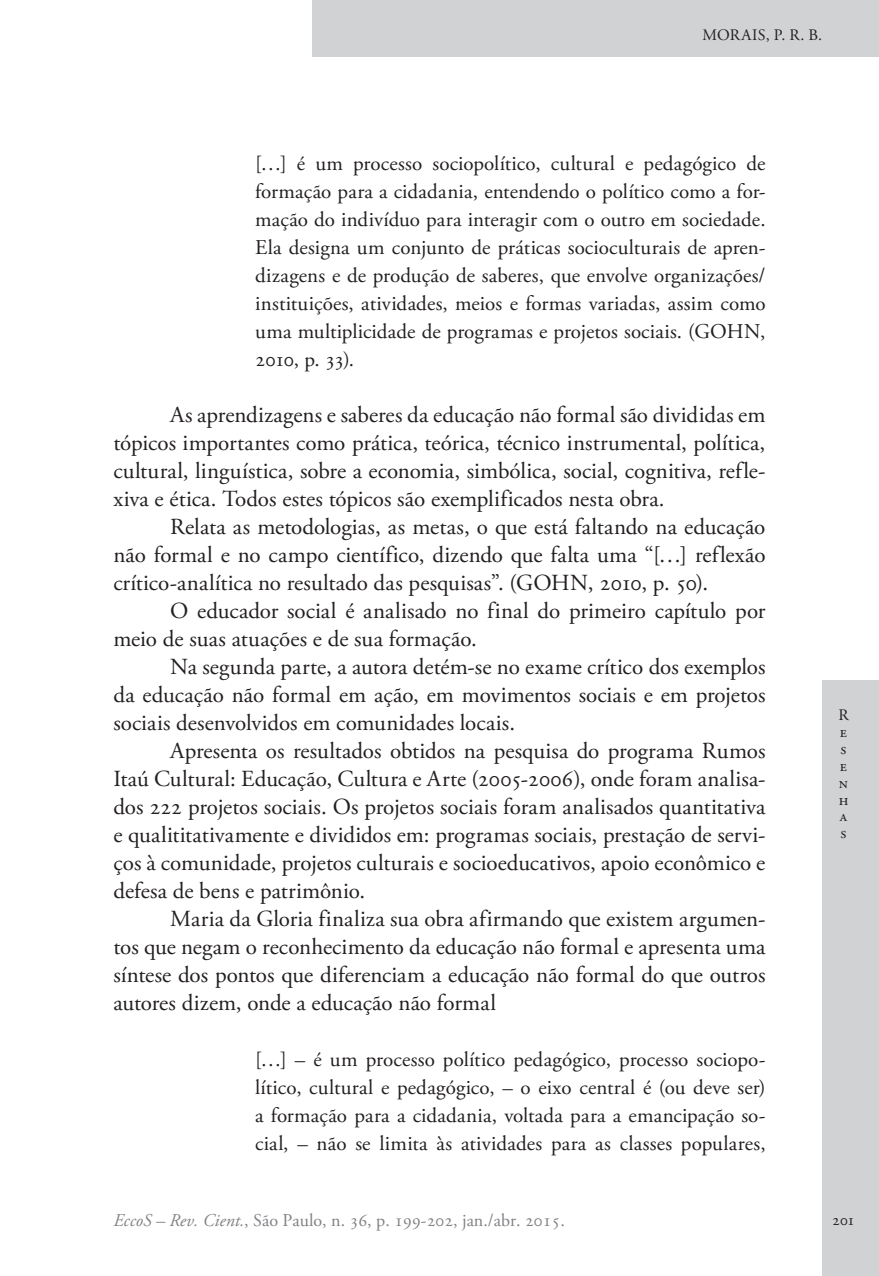
<style>
.page{position:relative;width:879px;height:1276px;background:#fff}
.page>*{position:absolute;margin:0;border:0;box-sizing:border-box;transform-origin:0 0}
.Ec_Normal{font:23px/28px "Adobe Garamond Pro";color:#231f20;text-align:justify}
.Ec_Normal_-_citação{font:21px/28px "Adobe Garamond Pro";letter-spacing:.005em;color:#231f20;text-align:justify}
.t1{font:18px "Adobe Garamond Pro";color:#808285}
.Ec_xxCantoSsups{font:16px/16.8px "Adobe Garamond Pro";letter-spacing:.01em;color:#231f20}
.s1{font-style:italic}
</style>
<div class="page">
<div style="left:312px;top:0;width:567px;height:57px;background:#d1d2d4"></div>
<div style="left:822px;top:680px;width:57px;height:596px;background:#d1d2d4"></div>
<p class="Ec_xxCantoSsups" style="left:702px;top:27px;width:121px">MORAIS, P. R. B.</p>
<p class="Ec_Normal_-_citação" style="left:255px;top:150px;width:512px">[…] é um processo sociopolítico, cultural e pedagógico de formação para a cidadania, entendendo o político como a for&shy;mação do indivíduo para interagir com o outro em sociedade.<br>Ela designa um conjunto de práticas socioculturais de apren&shy;dizagens e de produção de saberes, que envolve organizações/ instituições, atividades, meios e formas variadas, assim como uma multiplicidade de programas e projetos sociais. (GOHN, 2010, p. 33).</p>
<p class="Ec_Normal" style="left:113px;top:402px;width:653px;text-indent:57px">As aprendizagens e saberes da educação não formal são divididas em tópicos importantes como prática, teórica, técnico instrumental, política, cultural, linguística, sobre a economia, simbólica, social, cognitiva, refle&shy;xiva e ética. Todos estes tópicos são exemplificados nesta obra.</p>
<p class="Ec_Normal" style="left:113px;top:514px;width:654px;text-indent:57px">Relata as metodologias, as metas, o que está faltando na educação não formal e no campo científico, dizendo que falta uma “[…] reflexão crítico-analítica no resultado das pesquisas”. (GOHN, 2010, p. 50).</p>
<p class="Ec_Normal" style="left:113px;top:598px;width:653px;text-indent:57px">O educador social é analisado no final do primeiro capítulo por meio de suas atuações e de sua formação.</p>
<p class="Ec_Normal" style="left:113px;top:654px;width:653px;text-indent:57px">Na segunda parte, a autora detém-se no exame crítico dos exemplos da educação não formal em ação, em movimentos sociais e em projetos sociais desenvolvidos em comunidades locais.</p>
<p class="Ec_Normal" style="left:113px;top:738px;width:654px;text-indent:57px">Apresenta os resultados obtidos na pesquisa do programa Rumos Itaú Cultural: Educação, Cultura e Arte (2005-2006), onde foram analisa&shy;dos 222 projetos sociais. Os projetos sociais foram analisados quantitativa e qualititativamente e divididos em: programas sociais, prestação de servi&shy;ços à comunidade, projetos culturais e socioeducativos, apoio econômico e defesa de bens e patrimônio.</p>
<p class="Ec_Normal" style="left:113px;top:906px;width:654px;text-indent:57px">Maria da Gloria finaliza sua obra afirmando que existem argumen&shy;tos que negam o reconhecimento da educação não formal e apresenta uma síntese dos pontos que diferenciam a educação não formal do que outros autores dizem, onde a educação não formal</p>
<p class="Ec_Normal_-_citação" style="left:255px;top:1046px;width:512px">[…] – é um processo político pedagógico, processo sociopo&shy;lítico, cultural e pedagógico, – o eixo central é (ou deve ser) a formação para a cidadania, voltada para a emancipação so&shy;cial, – não se limita às atividades para as classes populares,</p>
<p class="Ec_xxCantoSsups" style="left:838px;top:707px;width:12px">R e s e n h a s</p>
<p class="t1" style="left:113px;top:1209px;width:453px"><span class="s1">EccoS – Rev. Cient.</span>, São Paulo, n. 36, p. 199-202, jan./abr. 2015.</p>
<p class="Ec_xxCantoSsups" style="left:832px;top:1212px;width:25px">201</p>
</div>
